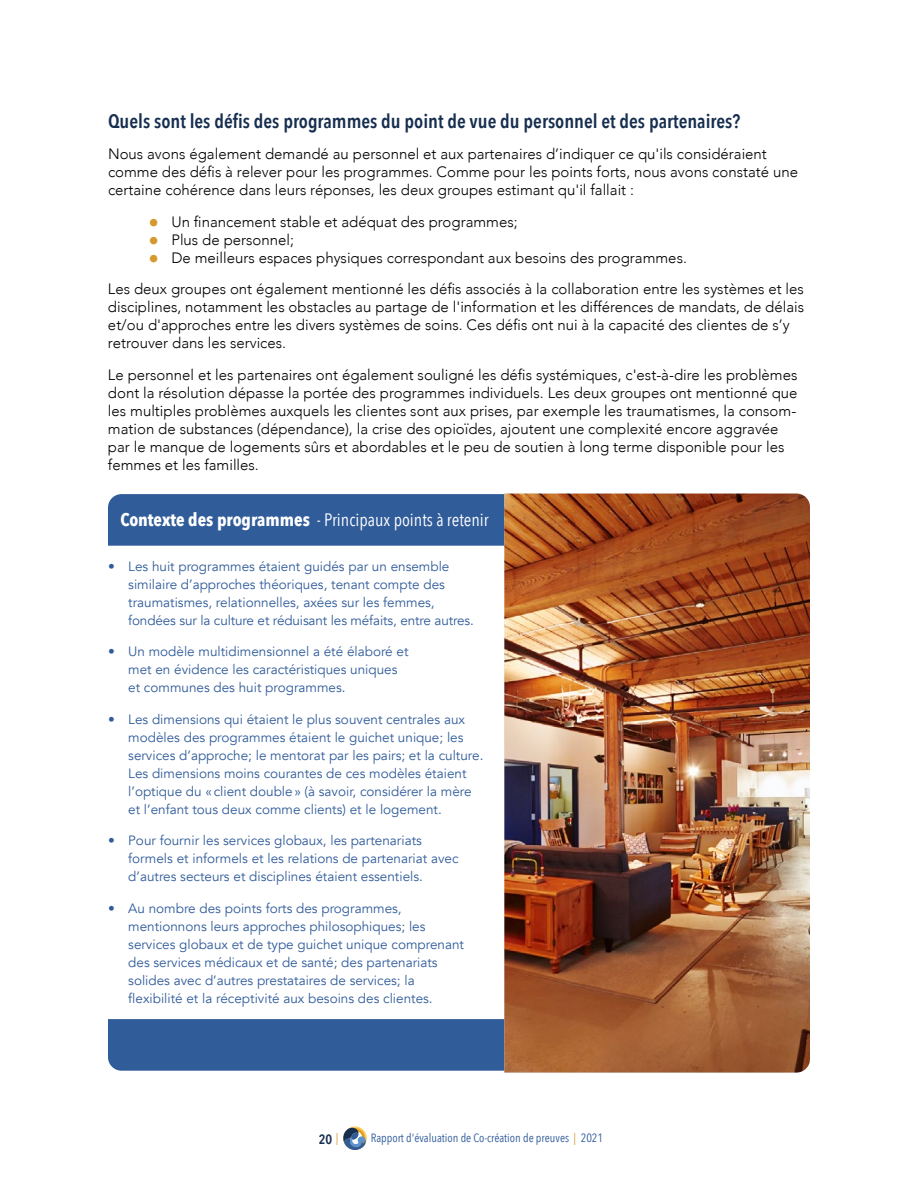
<style>
.page{position:relative;width:918px;height:1188px;background:#fff}
.page>*{position:absolute;margin:0;border:0;box-sizing:border-box;transform-origin:0 0}
.t1{font:600 19.5px "Avenir Next Condensed";color:#162e4f}
.t2{font:18px "Avenir Next Condensed";color:#fff}
.t3{font:300 15px/18px "Avenir";color:#000}
.t4{font:13.5px/18px "Avenir";color:#315c9a}
.t5{font:600 13.5px "Avenir Next Condensed";color:#162e4f}
.t6{font:12px "Avenir Next Condensed";color:#315c9a}
.s1{font-weight:800;font-size:21px;color:#d59a2e}
.s2{font-weight:700}
.s3{font-weight:400;font-size:12px;color:#d59a2e}
.s4{color:#d59a2e}
</style>
<div class="page">
<div style="left:108px;top:494px;width:396px;height:52px;background:#315c9a"></div>
<div style="left:108px;top:1019px;width:396px;height:52px;background:#315c9a"></div>
<img style="left:504px;top:494px;width:306px;height:579px">
<svg style="left:343px;top:1126px;width:24px;height:24px"></svg>
<h1 class="t1" style="left:108px;top:104px;width:634px">Quels sont les défis des programmes du point de vue du personnel et des partenaires?</h1>
<p class="t3" style="left:108px;top:145px;width:692px">Nous avons également demandé au personnel et aux partenaires d’indiquer ce qu'ils considéraient comme des défis à relever pour les programmes. Comme pour les points forts, nous avons constaté une certaine cohérence dans leurs réponses, les deux groupes estimant qu'il fallait :</p>
<p class="t3" style="left:148px;top:212px;width:371px"><span class="s1">•</span> Un financement stable et adéquat des programmes;</p>
<p class="t3" style="left:148px;top:230px;width:147px"><span class="s1">•</span> Plus de personnel;</p>
<p class="t3" style="left:108px;top:242px;width:697px;line-height:31.5px;text-indent:41px"><span class="s1">•</span> De meilleurs espaces physiques correspondant aux besoins des programmes.<br>Les deux groupes ont également mentionné les défis associés à la collaboration entre les systèmes et les</p>
<p class="t3" style="left:108px;top:298px;width:698px">disciplines, notamment les obstacles au partage de l'information et les différences de mandats, de délais et/ou d'approches entre les divers systèmes de soins. Ces défis ont nui à la capacité des clientes de s’y retrouver dans les services.</p>
<p class="t3" style="left:108px;top:365px;width:691px">Le personnel et les partenaires ont également souligné les défis systémiques, c'est-à-dire les problèmes dont la résolution dépasse la portée des programmes individuels. Les deux groupes ont mentionné que les multiples problèmes auxquels les clientes sont aux prises, par exemple les traumatismes, la consom&shy;mation de substances (dépendance), la crise des opioïdes, ajoutent une complexité encore aggravée par le manque de logements sûrs et abordables et le peu de soutien à long terme disponible pour les femmes et les familles.</p>
<p class="t2" style="left:120px;top:504px;width:370px"><span class="s2">Contexte des programmes</span> - Principaux points à retenir</p>
<p class="t4" style="left:128px;top:557px;width:347px;text-indent:-20px">• Les huit programmes étaient guidés par un ensemble similaire d’approches théoriques, tenant compte des traumatismes, relationnelles, axées sur les femmes, fondées sur la culture et réduisant les méfaits, entre autres.</p>
<p class="t4" style="left:128px;top:643px;width:282px;text-indent:-20px">• Un modèle multidimensionnel a été élaboré et met en évidence les caractéristiques uniques et communes des huit programmes.</p>
<p class="t4" style="left:128px;top:710px;width:357px;text-indent:-20px">• Les dimensions qui étaient le plus souvent centrales aux modèles des programmes étaient le guichet unique; les services d’approche; le mentorat par les pairs; et la culture.<br>Les dimensions moins courantes de ces modèles étaient l’optique du « client double» (à savoir, considérer la mère et l’enfant tous deux comme clients) et le logement.</p>
<p class="t4" style="left:128px;top:832px;width:332px;text-indent:-20px">• Pour fournir les services globaux, les partenariats formels et informels et les relations de partenariat avec d’autres secteurs et disciplines étaient essentiels.</p>
<p class="t4" style="left:128px;top:899px;width:337px;text-indent:-20px">• Au nombre des points forts des programmes, mentionnons leurs approches philosophiques; les services globaux et de type guichet unique comprenant des services médicaux et de santé; des partenariats solides avec d’autres prestataires de services; la flexibilité et la réceptivité aux besoins des clientes.</p>
<p class="t5" style="left:319px;top:1127px;width:21px">20 <span class="s3">|</span></p>
<p class="t6" style="left:371px;top:1128px;width:234px">Rapport d'évaluation de Co-création de preuves <span class="s4">|</span> 2021</p>
</div>
